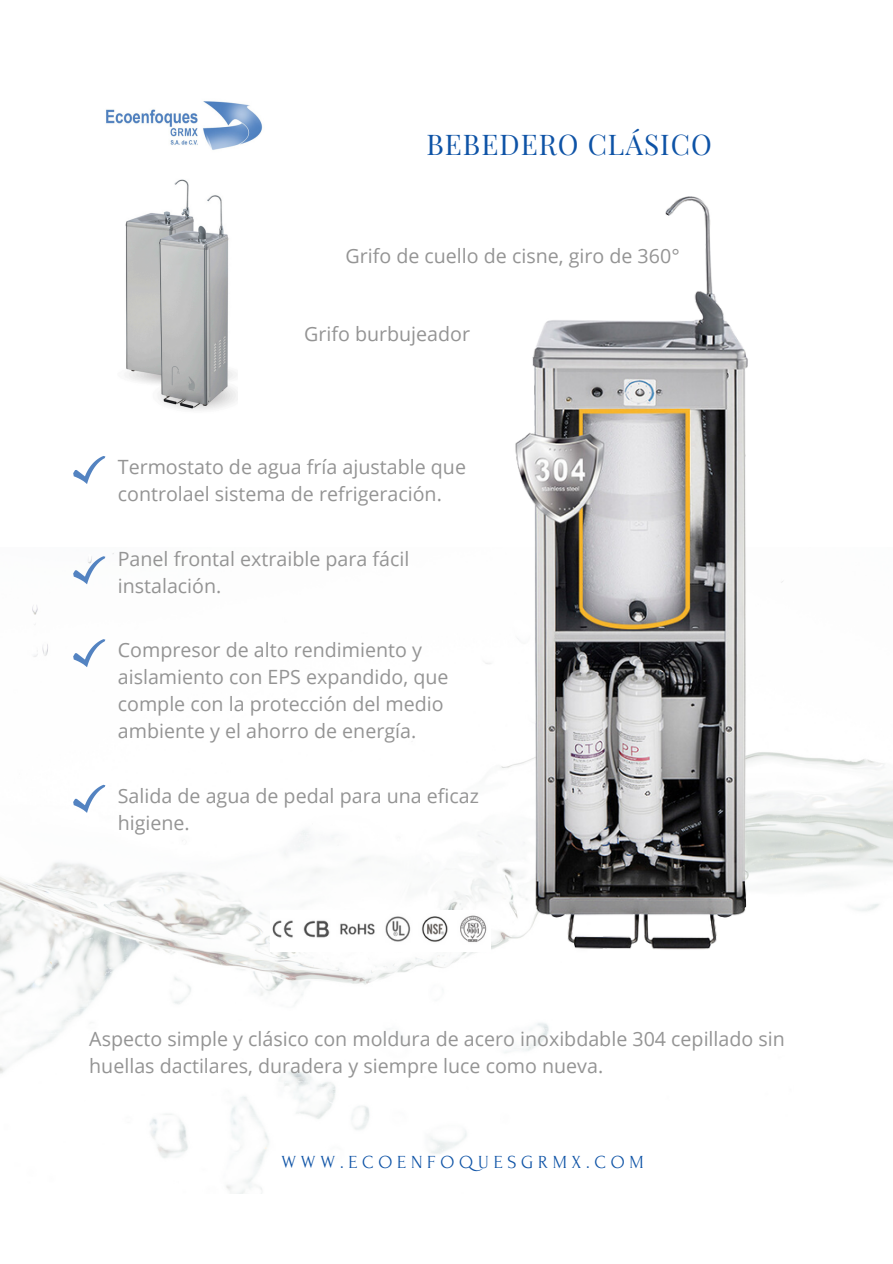
<style>
.page{position:relative;width:893px;height:1264px;background:#fff}
.page>*{position:absolute;margin:0;border:0;box-sizing:border-box;transform-origin:0 0}
.t1{font:27.9px "Playfair Display";letter-spacing:.035em;color:#0e53a6}
.t2{font:19.65px/27px "Open Sans";color:#949494}
.t3{font:18.45px "Forum";letter-spacing:.26em;color:#0e53a6}
</style>
<div class="page">
<img style="left:106px;top:101px;width:157px;height:49px">
<img style="left:0;top:553px;width:892px;height:640px">
<img style="left:503px;top:196px;width:306px;height:799px">
<svg style="left:73px;top:456px;width:32px;height:28px"></svg>
<svg style="left:73px;top:556px;width:32px;height:28px"></svg>
<svg style="left:73px;top:639px;width:32px;height:28px"></svg>
<svg style="left:73px;top:784px;width:32px;height:28px"></svg>
<img style="left:271px;top:910px;width:219px;height:41px">
<img style="left:125px;top:179px;width:112px;height:232px">
<p class="t1" style="left:426px;top:125px;width:287px">BEBEDERO CLÁSICO</p>
<p class="t2" style="left:345px;top:242px;width:336px">Grifo de cuello de cisne, giro de 360°</p>
<p class="t2" style="left:304px;top:320px;width:167px">Grifo burbujeador</p>
<p class="t2" style="left:118px;top:453px;width:350px">Termostato de agua fría ajustable que controlael sistema de refrigeración.</p>
<p class="t2" style="left:118px;top:544px;width:293px">Panel frontal extraible para fácil instalación.</p>
<p class="t2" style="left:118px;top:636px;width:332px">Compresor de alto rendimiento y aislamiento con EPS expandido, que comple con la protección del medio ambiente y el ahorro de energía.</p>
<p class="t2" style="left:118px;top:782px;width:362px">Salida de agua de pedal para una eficaz higiene.</p>
<p class="t2" style="left:89px;top:1024px;width:697px">Aspecto simple y clásico con moldura de acero inoxibdable 304 cepillado sin huellas dactilares, duradera y siempre luce como nueva.</p>
<p class="t3" style="left:281px;top:1151px;width:364px">WWW.ECOENFOQUESGRMX.COM</p>
</div>
